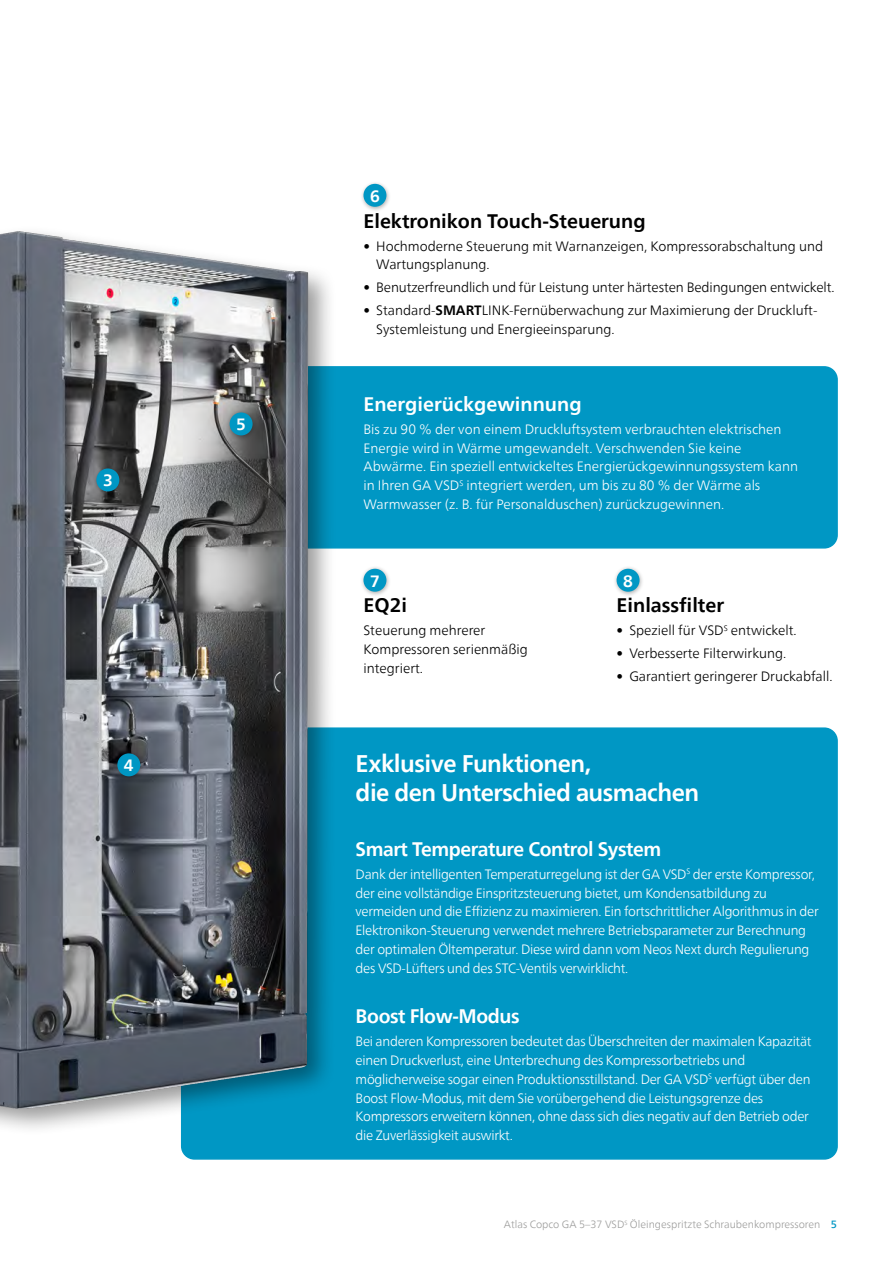
<style>
.page{position:relative;width:893px;height:1263px;background:#fff}
.page>*{position:absolute;margin:0;border:0;box-sizing:border-box;transform-origin:0 0}
.t1{font:700 24px/28.8px "Neue Frutiger World";letter-spacing:-.02em;color:#fff}
.t2{font:700 19.5px "Neue Frutiger World";letter-spacing:-.02em;color:#fff}
.t3{font:700 19.5px "Neue Frutiger World";color:#000}
.t4{font:700 19.5px "Neue Frutiger World";color:#fff}
.t5{font:700 16.35px "Neue Frutiger World";color:#fff}
.t6{font:300 13.5px/18.8px "Neue Frutiger World";letter-spacing:-.02em;color:#fff}
.t7{font:300 13.5px/18.8px "Neue Frutiger World";color:#000}
.t8{font:300 13.5px/18.8px "Neue Frutiger World";color:#fff}
.t9{font:300 10.5px "Neue Frutiger World";color:#9d9d9c}
.s1{font-weight:700}
.s2{font-weight:500;color:#0097c4}
</style>
<div class="page">
<div style="left:182px;top:728px;width:655px;height:431px;background:#0097c4;border-radius:13px"></div>
<div style="left:253px;top:367px;width:584px;height:181px;background:#0097c4;border-radius:13px"></div>
<div style="left:253px;top:366px;width:585px;height:183px;border:2px solid #0097c4;border-radius:13px"></div>
<img style="left:0;top:231px;width:363px;height:929px">
<div style="left:613px;top:565px;width:32px;height:32px;background:#000;opacity:.33"></div>
<div style="left:617px;top:569px;width:22px;height:23px;background:#0097c4;border-radius:50%"></div>
<div style="left:360px;top:180px;width:32px;height:32px;background:#000;opacity:.33"></div>
<div style="left:363px;top:184px;width:23px;height:23px;background:#0097c4;border-radius:50%"></div>
<div style="left:360px;top:565px;width:32px;height:32px;background:#000;opacity:.33"></div>
<div style="left:363px;top:569px;width:23px;height:23px;background:#0097c4;border-radius:50%"></div>
<div style="left:93px;top:465px;width:32px;height:32px;background:#000;opacity:.33"></div>
<div style="left:96px;top:468px;width:23px;height:23px;background:#0097c4;border-radius:50%"></div>
<div style="left:114px;top:750px;width:32px;height:32px;background:#000;opacity:.33"></div>
<div style="left:117px;top:753px;width:23px;height:23px;background:#0097c4;border-radius:50%"></div>
<div style="left:226px;top:409px;width:32px;height:32px;background:#000;opacity:.33"></div>
<div style="left:230px;top:412px;width:23px;height:23px;background:#0097c4;border-radius:50%"></div>
<p class="t5" style="left:103px;top:466px;width:11px">3</p>
<p class="t5" style="left:236px;top:410px;width:11px">5</p>
<p class="t5" style="left:124px;top:751px;width:11px">4</p>
<p class="t5" style="left:370px;top:181px;width:11px">6</p>
<h2 class="t3" style="left:363px;top:204px;width:284px">Elektronikon Touch-Steuerung</h2>
<p class="t7" style="left:376px;top:237px;width:448px;text-indent:-13px">• Hochmoderne Steuerung mit Warnanzeigen, Kompressorabschaltung und<br>Wartungsplanung.</p>
<p class="t7" style="left:363px;top:278px;width:473px">• Benutzerfreundlich und für Leistung unter härtesten Bedingungen entwickelt.</p>
<p class="t7" style="left:376px;top:301px;width:443px;text-indent:-13px">• Standard-<span class="s1">SMART</span>LINK-Fernüberwachung zur Maximierung der Druckluft-<br>Systemleistung und Energieeinsparung.</p>
<h2 class="t4" style="left:363px;top:387px;width:220px">Energierückgewinnung</h2>
<p class="t8" style="left:363px;top:420px;width:436px">Bis zu 90 % der von einem Druckluftsystem verbrauchten elektrischen Energie wird in Wärme umgewandelt. Verschwenden Sie keine Abwärme. Ein speziell entwickeltes Energierückgewinnungssystem kann in Ihren GA VSD<sup>S</sup> integriert werden, um bis zu 80 % der Wärme als Warmwasser (z. B. für Personalduschen) zurückzugewinnen.</p>
<p class="t5" style="left:370px;top:566px;width:11px">7</p>
<h2 class="t3" style="left:363px;top:588px;width:45px">EQ2i</h2>
<p class="t7" style="left:363px;top:621px;width:166px">Steuerung mehrerer<br>Kompressoren serienmäßig integriert.</p>
<p class="t5" style="left:623px;top:566px;width:11px">8</p>
<h2 class="t3" style="left:617px;top:588px;width:109px">Einlassfilter</h2>
<p class="t7" style="left:617px;top:621px;width:182px">• Speziell für VSD<sup>S</sup> entwickelt.</p>
<p class="t7" style="left:617px;top:644px;width:171px">• Verbesserte Filterwirkung.</p>
<p class="t7" style="left:617px;top:667px;width:218px">• Garantiert geringerer Druckabfall.</p>
<h1 class="t1" style="left:356px;top:748px;width:345px">Exklusive Funktionen,<br>die den Unterschied ausmachen</h1>
<h2 class="t2" style="left:356px;top:832px;width:307px">Smart Temperature Control System</h2>
<p class="t6" style="left:356px;top:865px;width:465px">Dank der intelligenten Temperaturregelung ist der GA VSD<sup>S</sup> der erste Kompressor, der eine vollständige Einspritzsteuerung bietet, um Kondensatbildung zu vermeiden und die Effizienz zu maximieren. Ein fortschrittlicher Algorithmus in der Elektronikon-Steuerung verwendet mehrere Betriebsparameter zur Berechnung der optimalen Öltemperatur. Diese wird dann vom Neos Next durch Regulierung des VSD-Lüfters und des STC-Ventils verwirklicht.</p>
<h2 class="t2" style="left:356px;top:999px;width:166px">Boost Flow-Modus</h2>
<p class="t6" style="left:356px;top:1032px;width:458px">Bei anderen Kompressoren bedeutet das Überschreiten der maximalen Kapazität einen Druckverlust, eine Unterbrechung des Kompressorbetriebs und möglicherweise sogar einen Produktionsstillstand. Der GA VSD<sup>S</sup> verfügt über den Boost Flow-Modus, mit dem Sie vorübergehend die Leistungsgrenze des Kompressors erweitern können, ohne dass sich dies negativ auf den Betrieb oder die Zuverlässigkeit auswirkt.</p>
<p class="t9" style="left:504px;top:1216px;width:335px">Atlas Copco GA 5–37 VSD<sup>S</sup> Öleingespritzte Schraubenkompressoren <span class="s2">5</span></p>
</div>
